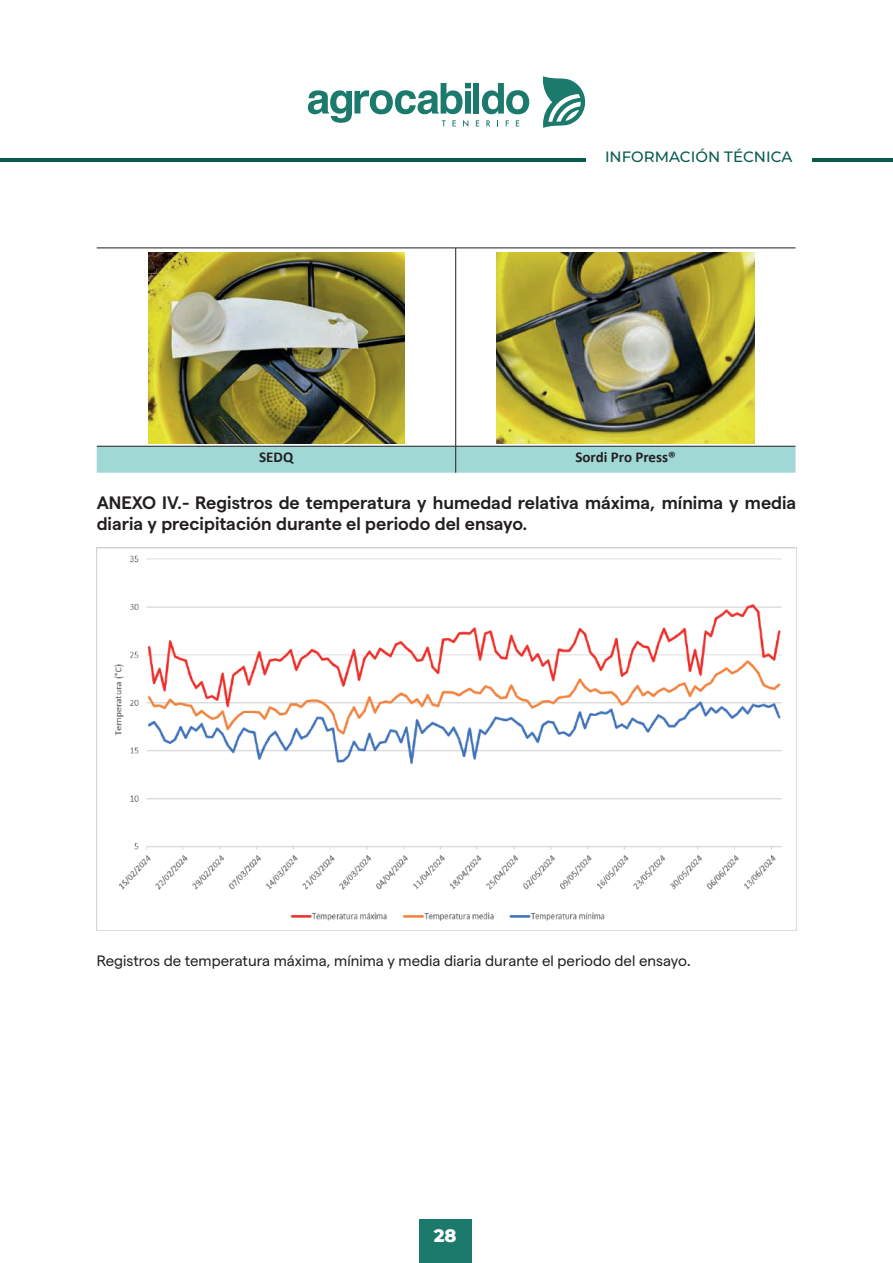
<style>
.page{position:relative;width:893px;height:1263px;background:#fff}
.page>*{position:absolute;margin:0;border:0;box-sizing:border-box;transform-origin:0 0}
.t1{font:600 18px/20.7px "Matter";color:#231f20}
.t2{font:800 18px "Montserrat";color:#fff}
.t3{font:15px "Matter";color:#231f20}
.t4{font:500 15px "Montserrat";color:#095b4e}
.t5{font:700 15px "Calibri";color:#231f20}
.s1{font-size:18px}
</style>
<div class="page">
<hr style="left:0;top:158px;width:586px;height:4px;background:#095b4e">
<hr style="left:812px;top:158px;width:81px;height:4px;background:#095b4e">
<div style="left:419px;top:1219px;width:52px;height:44px;background:#1b7a6b"></div>
<svg style="left:308px;top:83px;width:221px;height:44px"></svg>
<svg style="left:543px;top:76px;width:42px;height:52px"></svg>
<hr style="left:97px;top:248px;width:359px;height:1px;background:#231f20">
<hr style="left:456px;top:248px;width:339px;height:1px;background:#231f20">
<hr style="left:455px;top:248px;width:1px;height:198px;background:#231f20">
<svg style="left:97px;top:446px;width:698px;height:27px"></svg>
<img style="left:148px;top:252px;width:256px;height:191px">
<img style="left:496px;top:252px;width:259px;height:192px">
<img style="left:97px;top:547px;width:699px;height:383px">
<p class="t4" style="left:605px;top:147px;width:189px">INFORMACIÓN TÉCNICA</p>
<p class="t5" style="left:259px;top:446px;width:36px">SEDQ</p>
<p class="t5" style="left:575px;top:446px;width:102px">Sordi Pro Press®</p>
<p class="t1" style="left:97px;top:491px;width:701px">ANEXO IV.- Registros de temperatura y humedad relativa máxima, mínima y media diaria y precipitación durante el periodo del ensayo.</p>
<p class="t3" style="left:97px;top:950px;width:596px">Registros de temperatura máxima, mínima y media diaria durante el periodo del ensayo<span class="s1">.</span></p>
<p class="t2" style="left:434px;top:1223px;width:24px">28</p>
</div>
